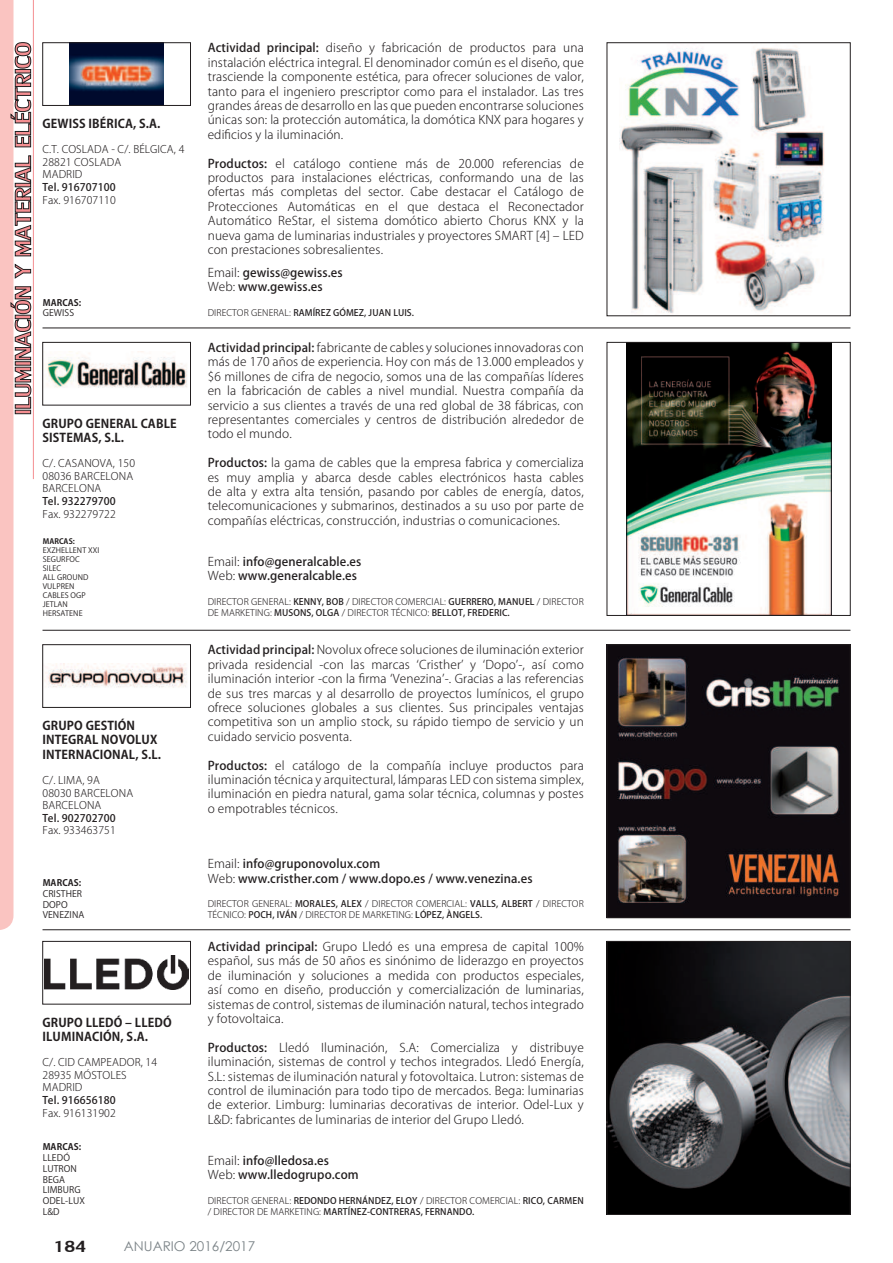
<style>
.page{position:relative;width:893px;height:1263px;background:#fff}
.page>*{position:absolute;margin:0;border:0;box-sizing:border-box;transform-origin:0 0}
.t1{font:24px "Lily UPC";color:#231f20}
.t2{font:13.5px "Century Gothic";color:#7b8387}
.t3{font:300 12px/14.4px "Koz Go Pro";letter-spacing:.01em;color:#231f20;text-align:justify}
.t4{font:500 12px/14.4px "Koz Go Pro";letter-spacing:.01em;color:#231f20}
.t5{font:700 12px/14.4px "Koz Go Pro";letter-spacing:.01em;color:#231f20}
.t6{font:300 10.5px/12.6px "Koz Go Pro";letter-spacing:.01em;color:#231f20}
.t7{font:500 10.5px "Koz Go Pro";letter-spacing:.01em;color:#231f20}
.t8{font:300 9px/10.5px "Koz Go Pro";letter-spacing:.01em;color:#231f20}
.t9{font:500 9px/10.5px "Koz Go Pro";letter-spacing:.01em;color:#231f20}
.t10{font:9px/10.8px "Koz Go Pro";letter-spacing:.01em;color:#231f20}
.t11{font:700 9px "Koz Go Pro";letter-spacing:.01em;color:#231f20}
.t12{font:7.5px/9px "Koz Go Pro";letter-spacing:.01em;color:#231f20}
.t13{font:700 7.5px "Koz Go Pro";letter-spacing:.01em;color:#231f20}
.s1{font-weight:500}
.s2{font-weight:300}
</style>
<div class="page">
<hr style="left:43px;top:328px;width:807px;height:1px;background:#231f20">
<hr style="left:43px;top:630px;width:807px;height:1px;background:#231f20">
<hr style="left:43px;top:929px;width:807px;height:1px;background:#231f20">
<img style="left:619px;top:47px;width:205px;height:267px">
<img style="left:70px;top:45px;width:94px;height:59px">
<div style="left:43px;top:43px;width:148px;height:63px;border:1px solid #231f20"></div>
<img style="left:626px;top:344px;width:205px;height:270px">
<div style="left:607px;top:342px;width:243px;height:274px;border:1px solid #231f20"></div>
<img style="left:45px;top:353px;width:142px;height:35px">
<div style="left:43px;top:342px;width:148px;height:63px;border:1px solid #231f20"></div>
<img style="left:609px;top:646px;width:239px;height:270px">
<div style="left:607px;top:644px;width:243px;height:274px;border:1px solid #231f20"></div>
<img style="left:45px;top:663px;width:142px;height:25px">
<div style="left:43px;top:644px;width:148px;height:64px;border:1px solid #231f20"></div>
<img style="left:609px;top:943px;width:239px;height:270px">
<div style="left:607px;top:941px;width:243px;height:274px;border:1px solid #231f20"></div>
<img style="left:45px;top:956px;width:143px;height:34px">
<div style="left:43px;top:941px;width:148px;height:63px;border:1px solid #231f20"></div>
<svg style="left:0;top:0;width:31px;height:930px"></svg>
<hr style="left:33px;top:0;width:1px;height:479px;background:#f48e91">
<p class="t5" style="left:43px;top:117px;width:120px">GEWISS IBÉRICA, S.A.</p>
<p class="t6" style="left:43px;top:143px;width:143px">C.T. COSLADA - C/. BÉLGICA, 4<br>28821 COSLADA<br>MADRID</p>
<p class="t7" style="left:43px;top:180px;width:75px">Tel. 916707100</p>
<p class="t6" style="left:43px;top:193px;width:75px">Fax. 916707110</p>
<p class="t11" style="left:43px;top:296px;width:40px">MARCAS:</p>
<p class="t10" style="left:43px;top:308px;width:33px">GEWISS</p>
<p class="t5" style="left:43px;top:417px;width:136px">GRUPO GENERAL CABLE<br>SISTEMAS, S.L.</p>
<p class="t6" style="left:43px;top:457px;width:94px">C/. CASANOVA, 150<br>08036 BARCELONA<br>BARCELONA</p>
<p class="t7" style="left:43px;top:494px;width:75px">Tel. 932279700</p>
<p class="t6" style="left:43px;top:507px;width:75px">Fax. 932279722</p>
<p class="t13" style="left:43px;top:536px;width:34px">MARCAS:</p>
<p class="t12" style="left:43px;top:546px;width:58px">EXZHELLENT XXI<br>SEGURFOC<br>SILEC<br>ALL GROUND<br>VULPREN<br>CABLES OGP<br>JETLAN<br>HERSATENE</p>
<p class="t5" style="left:43px;top:719px;width:120px">GRUPO GESTIÓN<br>INTEGRAL NOVOLUX<br>INTERNACIONAL, S.L.</p>
<p class="t6" style="left:43px;top:774px;width:92px">C/. LIMA, 9A<br>08030 BARCELONA<br>BARCELONA</p>
<p class="t7" style="left:43px;top:811px;width:75px">Tel. 902702700</p>
<p class="t6" style="left:43px;top:824px;width:75px">Fax. 933463751</p>
<p class="t11" style="left:43px;top:877px;width:40px">MARCAS:</p>
<p class="t10" style="left:43px;top:888px;width:43px">CRISTHER<br>DOPO<br>VENEZINA</p>
<p class="t5" style="left:43px;top:1016px;width:131px">GRUPO LLEDÓ – LLEDÓ<br>ILUMINACIÓN, S.A.</p>
<p class="t6" style="left:43px;top:1056px;width:116px">C/. CID CAMPEADOR, 14<br>28935 MÓSTOLES<br>MADRID</p>
<p class="t7" style="left:43px;top:1093px;width:75px">Tel. 916656180</p>
<p class="t6" style="left:43px;top:1106px;width:75px">Fax. 916131902</p>
<p class="t11" style="left:43px;top:1141px;width:40px">MARCAS:</p>
<p class="t10" style="left:43px;top:1152px;width:44px">LLEDÓ<br>LUTRON<br>BEGA<br>LIMBURG<br>ODEL-LUX<br>L&amp;D</p>
<p class="t3" style="left:208px;top:41px;width:378px"><span class="s1">Actividad principal:</span> diseño y fabricación de productos para una instalación eléctrica integral. El denominador común es el diseño, que trasciende la componente estética, para ofrecer soluciones de valor, tanto para el ingeniero prescriptor como para el instalador. Las tres grandes áreas de desarrollo en las que pueden encontrarse soluciones únicas son: la protección automática, la domótica KNX para hogares y edi昀椀cios y la iluminación.</p>
<p class="t3" style="left:208px;top:156px;width:378px"><span class="s1">Productos:</span> el catálogo contiene más de 20.000 referencias de productos para instalaciones eléctricas, conformando una de las ofertas más completas del sector. Cabe destacar el Catálogo de Protecciones Automáticas en el que destaca el Reconectador Automático ReStar, el sistema domótico abierto Chorus KNX y la nueva gama de luminarias industriales y proyectores SMART [4] – LED con prestaciones sobresalientes.</p>
<p class="t4" style="left:208px;top:266px;width:136px"><span class="s2">Email:</span> gewiss@gewiss.es<br><span class="s2">Web:</span> www.gewiss.es</p>
<p class="t9" style="left:208px;top:308px;width:208px"><span class="s2">DIRECTOR GENERAL:</span> RAMÍREZ GÓMEZ, JUAN LUIS.</p>
<p class="t3" style="left:208px;top:340px;width:378px"><span class="s1">Actividad principal:</span> fabricante de cables y soluciones innovadoras con más de 170 años de experiencia. Hoy con más de 13.000 empleados y $6 millones de cifra de negocio, somos una de las compañías líderes en la fabricación de cables a nivel mundial. Nuestra compañía da servicio a sus clientes a través de una red global de 38 fábricas, con representantes comerciales y centros de distribución alrededor de todo el mundo.</p>
<p class="t3" style="left:208px;top:456px;width:378px"><span class="s1">Productos:</span> la gama de cables que la empresa fabrica y comercializa es muy amplia y abarca desde cables electrónicos hasta cables de alta y extra alta tensión, pasando por cables de energía, datos, telecomunicaciones y submarinos, destinados a su uso por parte de compañías eléctricas, construcción, industrias o comunicaciones.</p>
<p class="t4" style="left:208px;top:555px;width:155px"><span class="s2">Email:</span> info@generalcable.es<br><span class="s2">Web:</span> www.generalcable.es</p>
<p class="t8" style="left:208px;top:597px;width:378px">DIRECTOR GENERAL: <span class="s1">KENNY, BOB</span> / DIRECTOR COMERCIAL: <span class="s1">GUERRERO, MANUEL</span> / DIRECTOR<br>DE MARKETING: <span class="s1">MUSONS, OLGA</span> / DIRECTOR TÉCNICO: <span class="s1">BELLOT, FREDERIC.</span></p>
<p class="t3" style="left:208px;top:643px;width:378px"><span class="s1">Actividad principal:</span> Novolux ofrece soluciones de iluminación exterior privada residencial -con las marcas ‘Cristher’ y ‘Dopo’-, así como iluminación interior -con la 昀椀rma ‘Venezina’-. Gracias a las referencias de sus tres marcas y al desarrollo de proyectos lumínicos, el grupo ofrece soluciones globales a sus clientes. Sus principales ventajas competitiva son un amplio stock, su rápido tiempo de servicio y un cuidado servicio posventa.</p>
<p class="t3" style="left:208px;top:758px;width:378px"><span class="s1">Productos:</span> el catálogo de la compañía incluye productos para iluminación técnica y arquitectural, lámparas LED con sistema simplex, iluminación en piedra natural, gama solar técnica, columnas y postes o empotrables técnicos.</p>
<p class="t4" style="left:208px;top:857px;width:326px"><span class="s2">Email:</span> info@gruponovolux.com<br><span class="s2">Web:</span> www.cristher.com / www.dopo.es / www.venezina.es</p>
<p class="t8" style="left:208px;top:899px;width:378px">DIRECTOR GENERAL: <span class="s1">MORALES, ALEX</span> / DIRECTOR COMERCIAL: <span class="s1">VALLS, ALBERT</span> / DIRECTOR<br>TÉCNICO: <span class="s1">POCH, IVÁN</span> / DIRECTOR DE MARKETING: <span class="s1">LÓPEZ, ÀNGELS.</span></p>
<p class="t3" style="left:208px;top:939px;width:378px"><span class="s1">Actividad principal:</span> Grupo Lledó es una empresa de capital 100% español, sus más de 50 años es sinónimo de liderazgo en proyectos de iluminación y soluciones a medida con productos especiales, así como en diseño, producción y comercialización de luminarias, sistemas de control, sistemas de iluminación natural, techos integrado y fotovoltaica.</p>
<p class="t3" style="left:208px;top:1040px;width:378px"><span class="s1">Productos:</span> Lledó Iluminación, S.A: Comercializa y distribuye iluminación, sistemas de control y techos integrados. Lledó Energía, S.L: sistemas de iluminación natural y fotovoltaica. Lutron: sistemas de control de iluminación para todo tipo de mercados. Bega: luminarias de exterior. Limburg: luminarias decorativas de interior. Odel-Lux y L&amp;D: fabricantes de luminarias de interior del Grupo Lledó.</p>
<p class="t4" style="left:208px;top:1154px;width:152px"><span class="s2">Email:</span> info@lledosa.es<br><span class="s2">Web:</span> www.lledogrupo.com</p>
<p class="t9" style="left:208px;top:1196px;width:378px"><span class="s2">DIRECTOR GENERAL:</span> REDONDO HERNÁNDEZ, ELOY <span class="s2">/ DIRECTOR COMERCIAL:</span> RICO, CARMEN <span class="s2">/ DIRECTOR DE MARKETING:</span> MARTÍNEZ-CONTRERAS, FERNANDO.</p>
<h1 class="t1" style="left:54px;top:1229px;width:34px">184</h1>
<p class="t2" style="left:124px;top:1241px;width:133px">ANUARIO 2016/2017</p>
</div>
